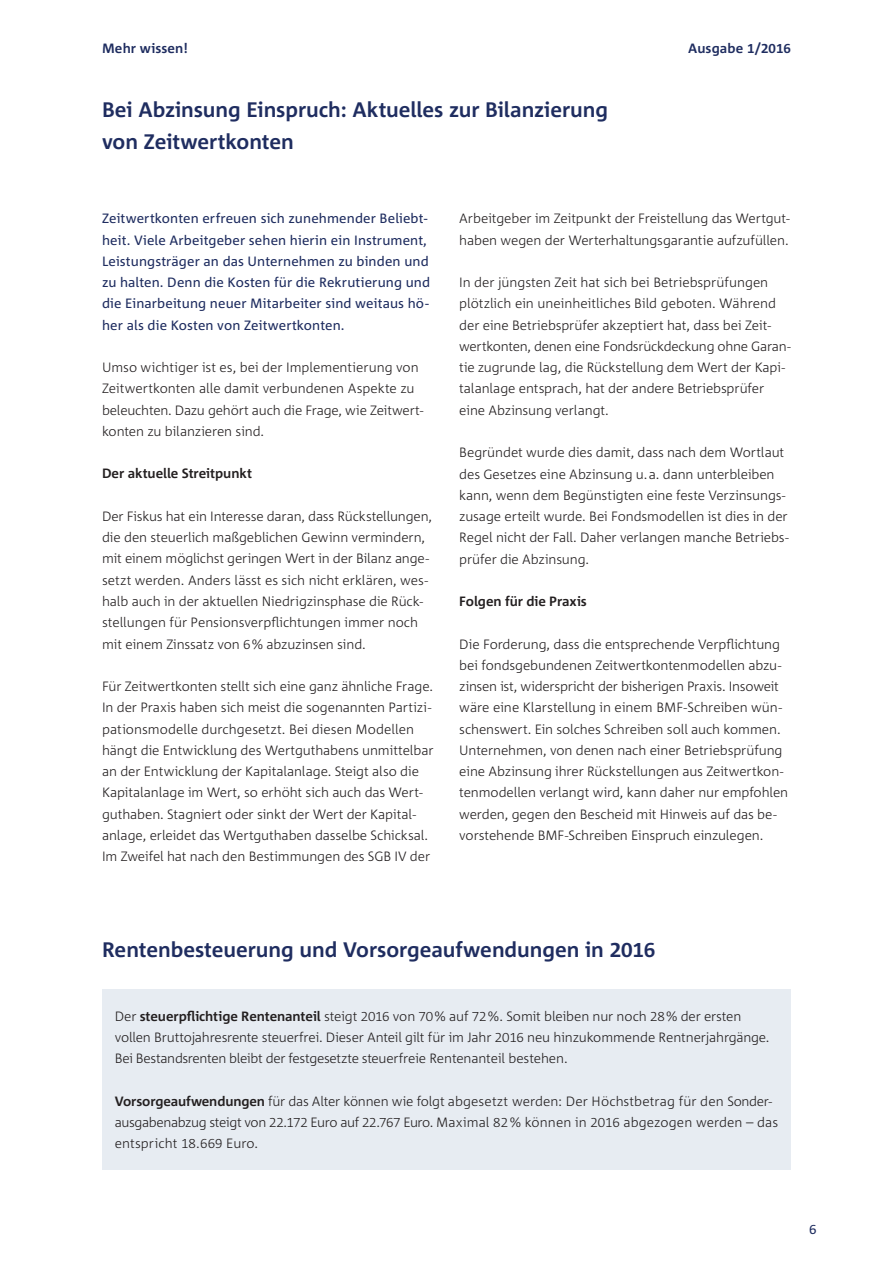
<style>
.page{position:relative;width:893px;height:1263px;background:#fff}
.page>*{position:absolute;margin:0;border:0;box-sizing:border-box;transform-origin:0 0}
.t1{font:700 21px/32px "Corpid";letter-spacing:-.005em;color:#1f2d60}
.t2{font:300 13.5px/21.3px "Corpid";letter-spacing:-.01em;color:#231f20}
.t3{font:13.5px/21.3px "Corpid";letter-spacing:.01em;color:#1f2d60}
.t4{font:700 13.5px "Corpid";letter-spacing:-.005em;color:#231f20}
.t5{font:700 13.5px "Corpid";letter-spacing:.01em;color:#1f2d60}
.s1{font-weight:700}
</style>
<div class="page">
<div style="left:102px;top:989px;width:689px;height:180px;background:#e7ecf2"></div>
<p class="t5" style="left:102px;top:40px;width:87px">Mehr wissen!</p>
<p class="t5" style="left:688px;top:40px;width:104px">Ausgabe 1/2016</p>
<h1 class="t1" style="left:102px;top:93px;width:508px">Bei Abzinsung Einspruch: Aktuelles zur Bilanzierung von Zeitwertkonten</h1>
<p class="t3" style="left:102px;top:208px;width:330px">Zeitwertkonten erfreuen sich zunehmender Beliebt&shy;heit. Viele Arbeitgeber sehen hierin ein Instrument, Leistungsträger an das Unternehmen zu binden und zu halten. Denn die Kosten für die Rekrutierung und die Einarbeitung neuer Mitarbeiter sind weitaus hö&shy;her als die Kosten von Zeitwertkonten.</p>
<p class="t2" style="left:102px;top:357px;width:323px">Umso wichtiger ist es, bei der Implementierung von Zeitwertkonten alle damit verbundenen Aspekte zu beleuchten. Dazu gehört auch die Frage, wie Zeitwert&shy;konten zu bilanzieren sind.</p>
<p class="t4" style="left:102px;top:465px;width:152px">Der aktuelle Streitpunkt</p>
<p class="t2" style="left:102px;top:505px;width:332px">Der Fiskus hat ein Interesse daran, dass Rückstellungen, die den steuerlich maßgeblichen Gewinn vermindern, mit einem möglichst geringen Wert in der Bilanz ange&shy;setzt werden. Anders lässt es sich nicht erklären, wes&shy;halb auch in der aktuellen Niedrigzinsphase die Rück&shy;stellungen für Pensionsverpflichtungen immer noch mit einem Zinssatz von 6% abzuzinsen sind.</p>
<p class="t2" style="left:102px;top:676px;width:333px">Für Zeitwertkonten stellt sich eine ganz ähnliche Frage.<br>In der Praxis haben sich meist die sogenannten Partizi&shy;pationsmodelle durchgesetzt. Bei diesen Modellen hängt die Entwicklung des Wertguthabens unmittelbar an der Entwicklung der Kapitalanlage. Steigt also die Kapitalanlage im Wert, so erhöht sich auch das Wert&shy;guthaben. Stagniert oder sinkt der Wert der Kapital&shy;anlage, erleidet das Wertguthaben dasselbe Schicksal.<br>Im Zweifel hat nach den Bestimmungen des SGB IV der</p>
<p class="t2" style="left:459px;top:208px;width:332px">Arbeitgeber im Zeitpunkt der Freistellung das Wertgut&shy;haben wegen der Werterhaltungsgarantie aufzufüllen.</p>
<p class="t2" style="left:459px;top:272px;width:333px">In der jüngsten Zeit hat sich bei Betriebsprüfungen plötzlich ein uneinheitliches Bild geboten. Während der eine Betriebsprüfer akzeptiert hat, dass bei Zeit&shy;wertkonten, denen eine Fondsrückdeckung ohne Garan&shy;tie zugrunde lag, die Rückstellung dem Wert der Kapi&shy;talanlage entsprach, hat der andere Betriebsprüfer eine Abzinsung verlangt.</p>
<p class="t2" style="left:459px;top:442px;width:331px">Begründet wurde dies damit, dass nach dem Wortlaut des Gesetzes eine Abzinsung u.a. dann unterbleiben kann, wenn dem Begünstigten eine feste Verzinsungs&shy;zusage erteilt wurde. Bei Fondsmodellen ist dies in der Regel nicht der Fall. Daher verlangen manche Betriebs&shy;prüfer die Abzinsung.</p>
<p class="t4" style="left:459px;top:593px;width:129px">Folgen für die Praxis</p>
<p class="t2" style="left:459px;top:633px;width:330px">Die Forderung, dass die entsprechende Verpflichtung bei fondsgebundenen Zeitwertkontenmodellen abzu&shy;zinsen ist, widerspricht der bisherigen Praxis. Insoweit wäre eine Klarstellung in einem BMF-Schreiben wün&shy;schenswert. Ein solches Schreiben soll auch kommen.<br>Unternehmen, von denen nach einer Betriebsprüfung eine Abzinsung ihrer Rückstellungen aus Zeitwertkon&shy;tenmodellen verlangt wird, kann daher nur empfohlen werden, gegen den Bescheid mit Hinweis auf das be&shy;vorstehende BMF-Schreiben Einspruch einzulegen.</p>
<h1 class="t1" style="left:102px;top:933px;width:555px">Rentenbesteuerung und Vorsorgeaufwendungen in 2016</h1>
<p class="t2" style="left:115px;top:1005px;width:656px">Der <span class="s1">steuerpflichtige Rentenanteil</span> steigt 2016 von 70% auf 72%. Somit bleiben nur noch 28% der ersten vollen Bruttojahresrente steuerfrei. Dieser Anteil gilt für im Jahr 2016 neu hinzukommende Rentnerjahrgänge.<br>Bei Bestandsrenten bleibt der festgesetzte steuerfreie Rentenanteil bestehen.</p>
<p class="t2" style="left:115px;top:1090px;width:665px"><span class="s1">Vorsorgeaufwendungen</span> für das Alter können wie folgt abgesetzt werden: Der Höchstbetrag für den Sonder&shy;ausgabenabzug steigt von 22.172 Euro auf 22.767 Euro. Maximal 82% können in 2016 abgezogen werden – das entspricht 18.669 Euro.</p>
<p class="t3" style="left:809px;top:1218px;width:9px">6</p>
</div>
